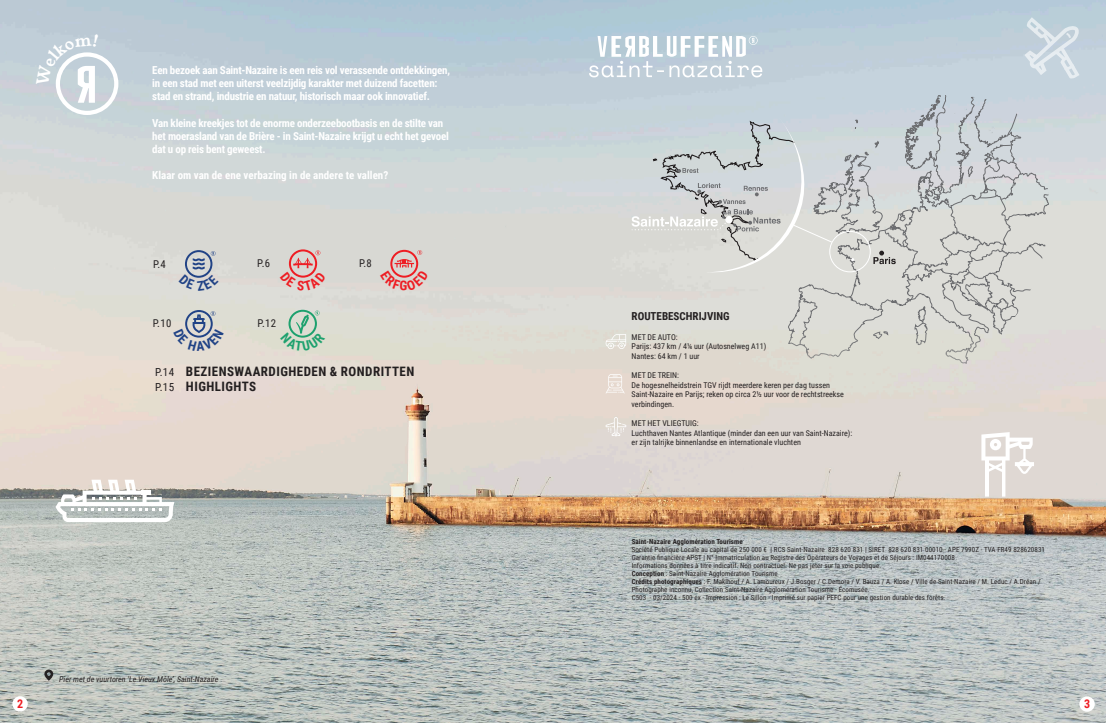
<style>
.page{position:relative;width:1106px;height:723px;background:#fff}
.page>*{position:absolute;margin:0;border:0;box-sizing:border-box;transform-origin:0 0}
.t1{font:700 13px/15.6px "Roboto Condensed";letter-spacing:.035em;color:#231f20}
.t2{font:700 12px "Roboto Condensed";color:#ee1d23}
.t3{font:11.1px/15.6px "Roboto Condensed";color:#231f20}
.t4{font:700 11px/13.2px "Roboto Condensed";letter-spacing:-.02em;color:#fff}
.t5{font:700 11px "Roboto Condensed";color:#fff}
.t6{font:700 11px "Roboto Condensed";color:#231f20}
.t7{font:10.8px "Roboto Condensed";color:#231f20}
.t8{font:8px/9.6px "Roboto Condensed";color:#231f20}
.t9{font:italic 8px "Roboto Condensed";color:#231f20}
.t10{font:7px/8px "Roboto Condensed";letter-spacing:.01em;color:#231f20}
.t11{font:700 7px "Roboto Condensed";letter-spacing:.01em;color:#231f20}
.s1{font-weight:700}
</style>
<div class="page">
<img style="left:0;top:0;width:1106px;height:723px">
<svg style="left:981px;top:432px;width:53px;height:65px"></svg>
<svg style="left:44px;top:669px;width:9px;height:12px"></svg>
<svg style="left:1024px;top:17px;width:56px;height:62px;background:#cbd8e1"></svg>
<svg style="left:605px;top:95px;width:445px;height:298px;background:#d2d4d2"></svg>
<svg style="left:605px;top:417px;width:21px;height:19px"></svg>
<svg style="left:589px;top:36px;width:173px;height:41px"></svg>
<svg style="left:55px;top:480px;width:119px;height:42px"></svg>
<div style="left:1079px;top:696px;width:15px;height:16px;background:#fff;border-radius:50%"></div>
<div style="left:12px;top:696px;width:16px;height:15px;background:#fff;border-radius:50%"></div>
<svg style="left:36px;top:34px;width:82px;height:81px"></svg>
<svg style="left:179px;top:250px;width:39px;height:41px;background:#bfc3c9"></svg>
<svg style="left:173px;top:310px;width:51px;height:41px;background:#c8c8c8"></svg>
<svg style="left:280px;top:249px;width:46px;height:42px;background:#dcc0bd"></svg>
<svg style="left:380px;top:250px;width:48px;height:41px;background:#dbc0bc"></svg>
<svg style="left:280px;top:310px;width:45px;height:41px;background:#c3d4c3"></svg>
<h3 class="t4" style="left:152px;top:63px;width:299px">Een bezoek aan Saint-Nazaire is een reis vol verassende ontdekkingen, in een stad met een uiterst veelzijdig karakter met duizend facetten: stad en strand, industrie en natuur, historisch maar ook innovatief.</h3>
<h3 class="t4" style="left:152px;top:116px;width:298px">Van kleine kreekjes tot de enorme onderzeebootbasis en de stilte van het moerasland van de Brière - in Saint-Nazaire krijgt u echt het gevoel dat u op reis bent geweest.</h3>
<h3 class="t5" style="left:152px;top:168px;width:237px">Klaar om van de ene verbazing in de andere te vallen?</h3>
<h3 class="t7" style="left:153px;top:256px;width:14px">P.4</h3>
<h3 class="t7" style="left:257px;top:256px;width:14px">P.6</h3>
<h3 class="t7" style="left:359px;top:256px;width:14px">P.8</h3>
<h3 class="t7" style="left:153px;top:316px;width:20px">P.10</h3>
<h3 class="t7" style="left:257px;top:315px;width:20px">P.12</h3>
<h3 class="t3" style="left:155px;top:363px;width:21px">P.14<br>P.15</h3>
<h1 class="t1" style="left:186px;top:363px;width:230px">BEZIENSWAARDIGHEDEN &amp; RONDRITTEN<br>HIGHLIGHTS</h1>
<p class="t9" style="left:59px;top:673px;width:161px">Pier met de vuurtoren ‘Le Vieux Môle’, Saint-Nazaire</p>
<h3 class="t6" style="left:631px;top:309px;width:99px">ROUTEBESCHRIJVING</h3>
<p class="t8" style="left:631px;top:332px;width:136px">MET DE AUTO:<br>Parijs: 437 km / 4¼ uur (Autosnelweg A11)<br>Nantes: 64 km / 1 uur</p>
<p class="t8" style="left:631px;top:370px;width:214px">MET DE TREIN:<br>De hogesnelheidstrein TGV rijdt meerdere keren per dag tussen Saint-Nazaire en Parijs; reken op circa 2½ uur voor de rechtstreekse verbindingen.</p>
<p class="t8" style="left:631px;top:418px;width:222px">MET HET VLIEGTUIG:<br>Luchthaven Nantes Atlantique (minder dan een uur van Saint-Nazaire): er zijn talrijke binnenlandse en internationale vluchten</p>
<p class="t11" style="left:631px;top:536px;width:113px">Saint-Nazaire Agglomération Tourisme</p>
<p class="t10" style="left:631px;top:545px;width:415px">Société Publique Locale au capital de 250 000 € | RCS Saint-Nazaire 828 620 831 | SIRET 828 620 831 00010 - APE 7990Z - TVA FR49 828620831<br>Garantie financière APST | N° Immatriculation au Registre des Opérateurs de Voyages et de Séjours : IM044170008<br>Informations données à titre indicatif. Non contractuel. Ne pas jeter sur la voie publique.<br><span class="s1">Conception</span> : Saint-Nazaire Agglomération Tourisme<br><span class="s1">Crédits photographiques</span> : F. Maklhouf / A. Lamoureux / J.Bosger / C.Demora / V. Bauza / A. Klose / Ville de Saint-Nazaire / M. Leduc / A.Dréan / Photographe inconnu, Collection Saint-Nazaire Agglomération Tourisme - Écomusée.<br>C503 - 03/2024 - 500 ex - Impression : Le Sillon - Imprimé sur papier PEFC pour une gestion durable des forêts.</p>
<h2 class="t2" style="left:17px;top:695px;width:8px">2</h2>
<h2 class="t2" style="left:1084px;top:695px;width:8px">3</h2>
</div>
